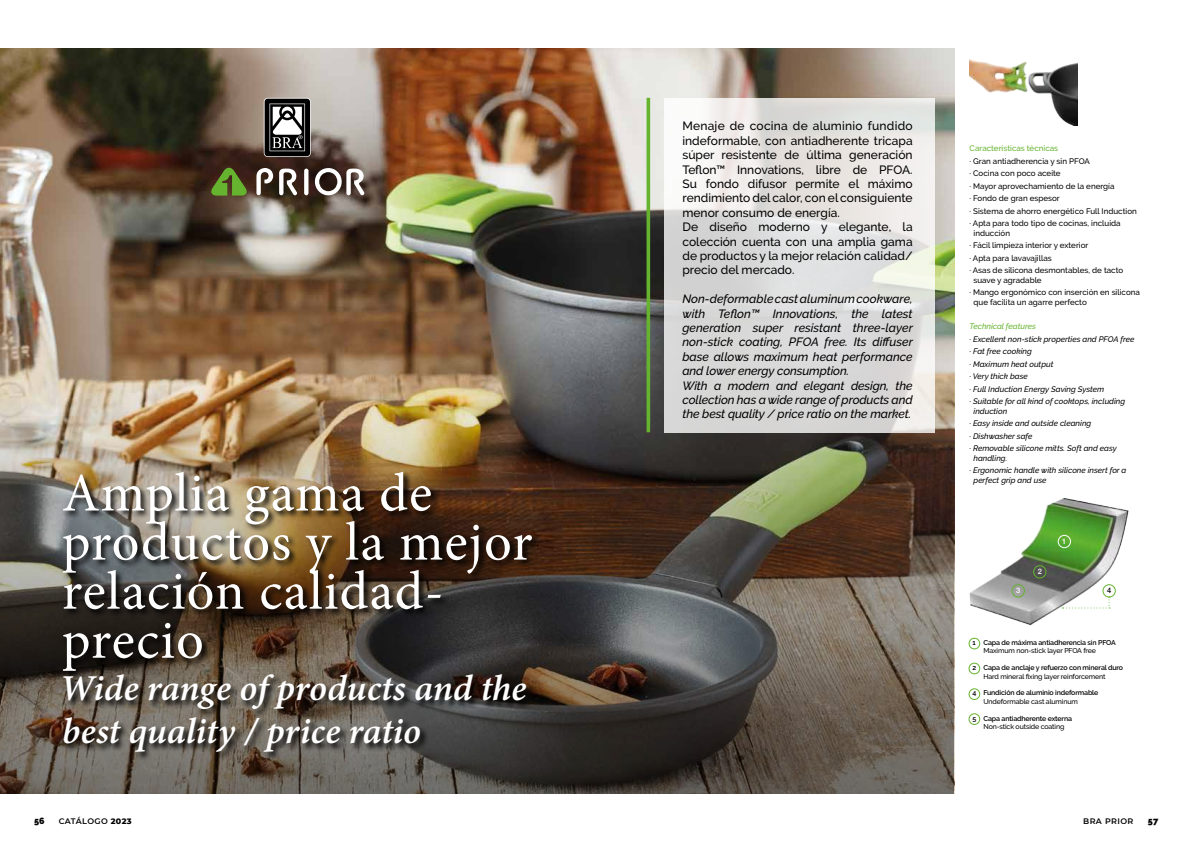
<style>
.page{position:relative;width:1191px;height:842px;background:#fff}
.page>*{position:absolute;margin:0;border:0;box-sizing:border-box;transform-origin:0 0}
.t1{font:54.5px/49.1px "Minion Pro";letter-spacing:.02em;color:#fff}
.t2{font:italic 36.5px/42.6px "Minion Variable Concept";color:#fff}
.t3{font:500 12px/14.4px "Raleway";color:#000}
.t4{font:italic 500 12px/14.4px "Raleway";letter-spacing:-.01em;color:#000}
.t5{font:900 9px "Raleway";color:#000}
.t6{font:500 8px/12.4px "Raleway";color:#000}
.t7{font:italic 500 8px/12.4px "Raleway";color:#000}
.t8{font:500 8px "Raleway";color:#65b32e}
.t9{font:600 8px "Montserrat";letter-spacing:.05em;color:#000}
.t10{font:italic 500 8px "Raleway";color:#65b32e}
.t11{font:500 7.5px "Helvetica Neue";color:#fff}
.t12{font:500 7.5px "Helvetica Neue";color:#000}
.t13{font:600 7px "Raleway";letter-spacing:-.02em;color:#000}
.t14{font:500 7px "Raleway";letter-spacing:-.02em;color:#000}
.s1{font-weight:800}
</style>
<div class="page">
<img style="left:0;top:48px;width:954px;height:278px">
<img style="left:0;top:326px;width:954px;height:468px">
<svg style="left:665px;top:98px;width:270px;height:334px;background:#e1e0de"></svg>
<svg style="left:646px;top:98px;width:4px;height:334px"></svg>
<img style="left:62px;top:471px;width:479px;height:290px">
<div style="left:968px;top:638px;width:12px;height:11px;border:1px solid #65b32e;border-radius:50%"></div>
<div style="left:968px;top:663px;width:12px;height:11px;border:1px solid #65b32e;border-radius:50%"></div>
<div style="left:968px;top:688px;width:12px;height:12px;border:1px solid #65b32e;border-radius:50%"></div>
<div style="left:968px;top:713px;width:12px;height:12px;border:1px solid #65b32e;border-radius:50%"></div>
<svg style="left:264px;top:98px;width:47px;height:59px"></svg>
<svg style="left:210px;top:167px;width:38px;height:29px"></svg>
<svg style="left:304px;top:169px;width:4px;height:26px"></svg>
<svg style="left:279px;top:169px;width:18px;height:26px"></svg>
<svg style="left:315px;top:168px;width:49px;height:27px"></svg>
<svg style="left:256px;top:168px;width:17px;height:27px"></svg>
<img style="left:969px;top:59px;width:108px;height:67px">
<img style="left:969px;top:498px;width:160px;height:127px">
<div style="left:1033px;top:565px;width:13px;height:13px;border:1px solid #65b32e;border-radius:50%"></div>
<div style="left:1011px;top:584px;width:13px;height:13px;border:1px solid #65b32e;border-radius:50%"></div>
<div style="left:1057px;top:535px;width:13px;height:13px;border:1px solid #fff;border-radius:50%"></div>
<div style="left:1102px;top:584px;width:13px;height:13px;border:1px solid #65b32e;border-radius:50%"></div>
<svg style="left:1062px;top:597px;width:48px;height:11px"></svg>
<h1 class="t1" style="left:62px;top:469px;width:472px">Amplia gama de productos y la mejor relación calidad&shy;precio</h1>
<h2 class="t2" style="left:62px;top:667px;width:466px">Wide range of products and the best quality / price ratio</h2>
<p class="t3" style="left:682px;top:119px;width:232px">Menaje de cocina de aluminio fundido indeformable, con antiadherente tricapa súper resistente de última generación Teflon™ Innovations, libre de PFOA.<br>Su fondo difusor permite el máximo rendimiento del calor, con el consiguiente menor consumo de energía.<br>De diseño moderno y elegante, la colección cuenta con una amplia gama de productos y la mejor relación calidad/ precio del mercado.</p>
<p class="t4" style="left:682px;top:292px;width:232px">Non-deformable cast aluminum cookware, with Teflon™ Innovations, the latest generation super resistant three-layer non-stick coating, PFOA free. Its diffuser base allows maximum heat performance and lower energy consumption.<br>With a modern and elegant design, the collection has a wide range of products and the best quality / price ratio on the market.</p>
<p class="t8" style="left:969px;top:144px;width:90px">Características técnicas</p>
<p class="t6" style="left:969px;top:155px;width:169px">· Gran antiadherencia y sin PFOA<br>· Cocina con poco aceite<br>· Mayor aprovechamiento de la energía<br>· Fondo de gran espesor<br>· Sistema de ahorro energético Full Induction · Apta para todo tipo de cocinas, incluida</p>
<p class="t6" style="left:969px;top:227px;width:155px;text-indent:4px">inducción<br>· Fácil limpieza interior y exterior<br>· Apta para lavavajillas<br>· Asas de silicona desmontables, de tacto</p>
<p class="t6" style="left:969px;top:273px;width:172px;text-indent:4px">suave y agradable<br>· Mango ergonómico con inserción en silicona</p>
<p class="t6" style="left:973px;top:296px;width:115px">que facilita un agarre perfecto</p>
<p class="t10" style="left:969px;top:322px;width:68px">Technical features</p>
<p class="t7" style="left:969px;top:333px;width:166px">· Excellent non-stick properties and PFOA free · Fat free cooking<br>· Maximum heat output<br>· Very thick base<br>· Full Induction Energy Saving System<br>· Suitable for all kind of cooktops, including</p>
<p class="t7" style="left:969px;top:405px;width:149px;text-indent:4px">induction<br>· Easy inside and outside cleaning<br>· Dishwasher safe<br>· Removable silicone mitts. Soft and easy</p>
<p class="t7" style="left:969px;top:451px;width:158px;text-indent:4px">handling.<br>· Ergonomic handle with silicone insert for a</p>
<p class="t7" style="left:973px;top:474px;width:74px">perfect grip and use</p>
<p class="t11" style="left:1016px;top:585px;width:6px">3</p>
<p class="t11" style="left:1037px;top:566px;width:6px">2</p>
<p class="t11" style="left:1062px;top:535px;width:6px">1</p>
<p class="t12" style="left:1107px;top:585px;width:6px">4</p>
<p class="t13" style="left:972px;top:638px;width:145px">1 Capa de máxima antiadherencia sin PFOA</p>
<p class="t14" style="left:983px;top:647px;width:114px">Maximum non-stick layer PFOA free</p>
<p class="t13" style="left:972px;top:664px;width:152px">2 Capa de anclaje y refuerzo con mineral duro</p>
<p class="t14" style="left:983px;top:672px;width:124px">Hard mineral fixing layer reinforcement</p>
<p class="t13" style="left:972px;top:689px;width:127px">4 Fundición de aluminio indeformable</p>
<p class="t14" style="left:983px;top:697px;width:96px">Undeformable cast aluminum</p>
<p class="t13" style="left:972px;top:714px;width:101px">5 Capa antiadherente externa</p>
<p class="t14" style="left:983px;top:722px;width:82px">Non-stick outside coating</p>
<p class="t5" style="left:34px;top:816px;width:12px">56</p>
<p class="t9" style="left:59px;top:815px;width:75px">CATÁLOGO <span class="s1">2023</span></p>
<p class="t5" style="left:1148px;top:816px;width:12px">57</p>
<p class="t9" style="left:1083px;top:815px;width:52px">BRA PRIOR</p>
</div>
